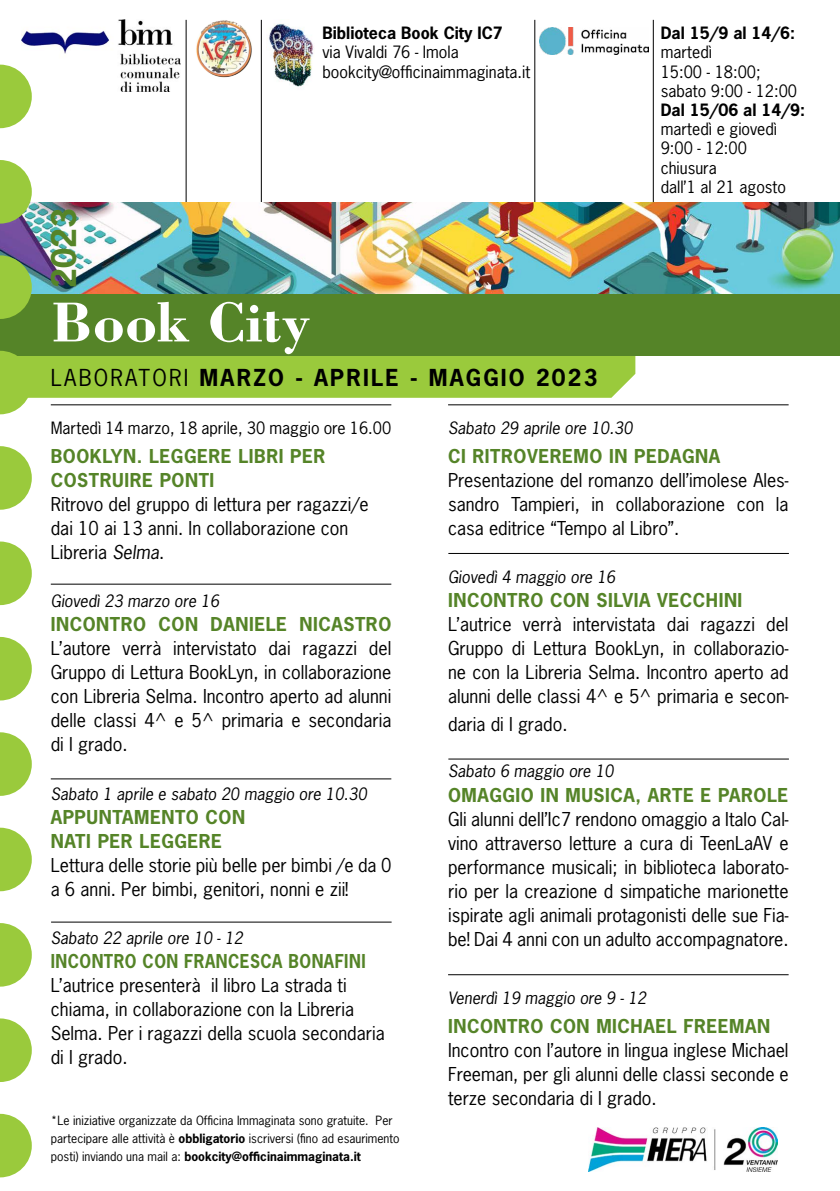
<style>
.page{position:relative;width:840px;height:1191px;background:#fff}
.page>*{position:absolute;margin:0;border:0;box-sizing:border-box;transform-origin:0 0}
.t1{font:700 58px "Bodoni Std";color:#fff}
.t2{font:700 32px "News Gothic Std";color:#558428}
.t3{font:700 22px "News Gothic Std";letter-spacing:.1em;color:#000}
.t4{font:22px "News Gothic Std";color:#000}
.t5{font:18px/24px "News Gothic Std";color:#000;text-align:justify}
.t6{font:700 18px/24px "News Gothic Std";letter-spacing:.03em;color:#558428}
.t7{font:700 18px "News Gothic Std";letter-spacing:.03em;color:#558428;scale:.9 1}
.t8{font:16px/19.2px "News Gothic Std";color:#000}
.t9{font:italic 16px "News Gothic Std";color:#000}
.t10{font:700 16px "News Gothic Std";color:#000}
.t11{font:12px/18px "News Gothic Std";color:#000}
.s1{font-weight:700}
.s2{font-style:italic}
</style>
<div class="page">
<img style="left:21px;top:20px;width:160px;height:71px">
<hr style="left:534px;top:20px;width:1px;height:204px;background:#000">
<hr style="left:652px;top:20px;width:1px;height:204px;background:#000">
<hr style="left:186px;top:20px;width:1px;height:204px;background:#000">
<img style="left:196px;top:20px;width:56px;height:57px">
<hr style="left:261px;top:20px;width:1px;height:204px;background:#000">
<div style="left:0;top:288px;width:839px;height:68px;background:#558428"></div>
<img style="left:0;top:203px;width:839px;height:90px">
<img style="left:269px;top:24px;width:45px;height:63px">
<img style="left:539px;top:27px;width:108px;height:27px">
<img style="left:588px;top:1127px;width:189px;height:44px">
<hr style="left:448px;top:404px;width:340px;height:1px;background:#000">
<hr style="left:448px;top:974px;width:340px;height:1px;background:#000">
<svg style="left:0;top:65px;width:32px;height:63px"></svg>
<svg style="left:0;top:160px;width:32px;height:64px;background:#a2c95f"></svg>
<svg style="left:0;top:255px;width:32px;height:64px;background:#8ab543"></svg>
<svg style="left:0;top:350px;width:635px;height:64px"></svg>
<svg style="left:0;top:446px;width:32px;height:64px"></svg>
<svg style="left:0;top:541px;width:32px;height:64px"></svg>
<svg style="left:0;top:637px;width:32px;height:63px"></svg>
<svg style="left:0;top:732px;width:32px;height:64px"></svg>
<svg style="left:0;top:827px;width:32px;height:64px"></svg>
<svg style="left:0;top:923px;width:32px;height:63px"></svg>
<svg style="left:0;top:1018px;width:32px;height:64px"></svg>
<svg style="left:0;top:1113px;width:32px;height:64px"></svg>
<hr style="left:51px;top:778px;width:340px;height:1px;background:#000">
<hr style="left:51px;top:583px;width:340px;height:1px;background:#000">
<hr style="left:448px;top:553px;width:340px;height:1px;background:#000">
<hr style="left:51px;top:921px;width:340px;height:1px;background:#000">
<hr style="left:448px;top:758px;width:340px;height:1px;background:#000">
<p class="t10" style="left:322px;top:22px;width:182px">Biblioteca Book City IC7</p>
<p class="t8" style="left:322px;top:43px;width:209px">via Vivaldi 76 - Imola bookcity@officinaimmaginata.it</p>
<h2 class="t2" style="left:43px;top:288px;width:81px;rotate:-90deg">2023</h2>
<h1 class="t1" style="left:51px;top:286px;width:261px">Book City</h1>
<p class="t4" style="left:51px;top:364px;width:74px">Laborat</p>
<p class="t4" style="left:152px;top:364px;width:65px">ori <span class="s1">mar</span></p>
<p class="t3" style="left:253px;top:363px;width:76px">zo - aprile</p>
<p class="t3" style="left:410px;top:363px;width:36px">- maggio</p>
<p class="t3" style="left:535px;top:363px;width:63px">2023</p>
<p class="t10" style="left:660px;top:22px;width:136px">Dal 15/9 al 14/6:</p>
<p class="t8" style="left:660px;top:43px;width:138px">martedì<br>15:00 - 18:00; sabato 9:00 - 12:00</p>
<p class="t10" style="left:660px;top:99px;width:146px">Dal 15/06 al 14/9:</p>
<p class="t8" style="left:660px;top:119px;width:127px">martedì e giovedì<br>9:00 - 12:00 chiusura<br>dall’1 al 21 agosto</p>
<p class="t8" style="left:51px;top:418px;width:342px">Martedì 14 marzo, 18 aprile, 30 maggio ore 16.00</p>
<p class="t6" style="left:51px;top:444px;width:276px">BOOKLYN. LEGGERE LIBRI PER<br>COSTRUIRE PONTI</p>
<p class="t5" style="left:51px;top:492px;width:319px;text-align:left">Ritrovo del gruppo di lettura per ragazzi/e dai 10 ai 13 anni. In collaborazione con<br>Libreria <span class="s2">Selma</span>.</p>
<p class="t9" style="left:51px;top:591px;width:170px">Giovedì 23 marzo ore 16</p>
<p class="t6" style="left:51px;top:612px;width:342px">INCONTRO CON DANIELE NICASTRO</p>
<p class="t5" style="left:51px;top:636px;width:342px">L’autore verrà intervistato dai ragazzi del Gruppo di Lettura BookLyn, in collaborazione con Libreria Selma. Incontro aperto ad alunni delle classi 4^ e 5^ primaria e secondaria di I grado.</p>
<p class="t9" style="left:51px;top:783px;width:317px">Sabato 1 aprile e sabato 20 maggio ore 10.30</p>
<p class="t6" style="left:51px;top:804px;width:196px">APPUNTAMENTO CON<br>NATI PER LEGGERE</p>
<p class="t5" style="left:51px;top:852px;width:342px">Lettura delle storie più belle per bimbi /e da 0 a 6 anni. Per bimbi, genitori, nonni e zii!</p>
<p class="t9" style="left:51px;top:927px;width:194px">Sabato 22 aprile ore 10 - 12</p>
<p class="t7" style="left:51px;top:948px;width:351px">INCONTRO CON FRANCESCA BONAFINI</p>
<p class="t5" style="left:51px;top:972px;width:335px;text-align:left">L’autrice presenterà il libro La strada ti chiama, in collaborazione con la Libreria Selma. Per i ragazzi della scuola secondaria di I grado.</p>
<p class="t11" style="left:51px;top:1111px;width:350px">*Le iniziative organizzate da Officina Immaginata sono gratuite. Per partecipare alle attività è <span class="s1">obbligatorio</span> iscriversi (fino ad esaurimento posti) inviando una mail a: <span class="s1">bookcity@officinaimmaginata.it</span></p>
<p class="t9" style="left:448px;top:417px;width:186px">Sabato 29 aprile ore 10.30</p>
<p class="t6" style="left:448px;top:444px;width:36px">Ci ritro</p>
<p class="t6" style="left:526px;top:444px;width:25px">veremo</p>
<p class="t6" style="left:608px;top:444px;width:51px">in Pedagna</p>
<p class="t5" style="left:448px;top:468px;width:342px">Presentazione del romanzo dell’imolese Ales&shy;sandro Tampieri, in collaborazione con la casa editrice “Tempo al Libro”.</p>
<p class="t9" style="left:448px;top:567px;width:169px">Giovedì 4 maggio ore 16</p>
<p class="t6" style="left:448px;top:588px;width:295px">INCONTRO CON SILVIA VECCHINI</p>
<p class="t5" style="left:448px;top:612px;width:342px">L’autrice verrà intervistata dai ragazzi del Gruppo di Lettura BookLyn, in collaborazio&shy;ne con la Libreria Selma. Incontro aperto ad alunni delle classi 4^ e 5^ primaria e secon-</p>
<p class="t5" style="left:448px;top:712px;width:121px">daria di I grado.</p>
<p class="t9" style="left:448px;top:761px;width:167px">Sabato 6 maggio ore 10</p>
<p class="t6" style="left:448px;top:782px;width:341px">OMAGGIO IN MUSICA, ARTE E PAROLE</p>
<p class="t5" style="left:448px;top:806px;width:342px">Gli alunni dell’Ic7 rendono omaggio a Italo Cal&shy;vino attraverso letture a cura di TeenLaAV e performance musicali; in biblioteca laborato&shy;rio per la creazione d simpatiche marionette ispirate agli animali protagonisti delle sue Fia&shy;be! Dai 4 anni con un adulto accompagnatore.</p>
<p class="t9" style="left:448px;top:987px;width:200px">Venerdì 19 maggio ore 9 - 12</p>
<p class="t6" style="left:448px;top:1014px;width:323px">INCONTRO CON MICHAEL FREEMAN</p>
<p class="t5" style="left:448px;top:1038px;width:342px">Incontro con l’autore in lingua inglese Michael Freeman, per gli alunni delle classi seconde e terze secondaria di I grado.</p>
</div>
